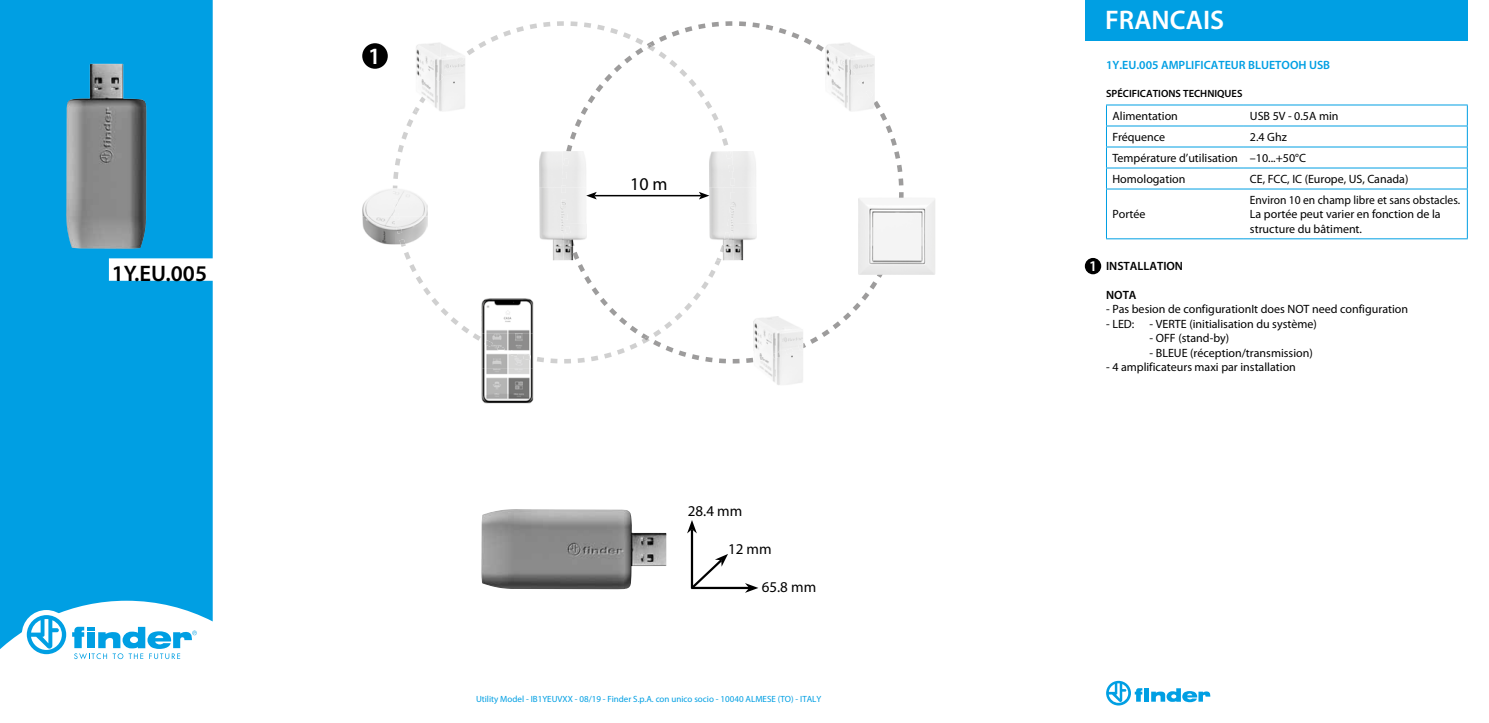
<style>
.page{position:relative;width:1489px;height:723px;background:#fff}
.page>*{position:absolute;margin:0;border:0;box-sizing:border-box;transform-origin:0 0}
.t1{font:600 27px "Myriad Pro";color:#fff}
.t2{font:600 23.4px "Myriad Pro";color:#fff}
.t3{font:600 22.5px "Myriad Pro";color:#000}
.t4{font:18px "Myriad Pro";color:#000}
.t5{font:15px "Myriad Pro";color:#000}
.t6{font:600 14.85px "Myriad Pro";color:#fff}
.t7{font:12px/21px "Myriad Pro";color:#000}
.t8{font:12px/14.4px "Myriad Pro";color:#000;scale:.96 1}
.t9{font:600 12px "Myriad Pro";color:#009fe3}
.t10{font:600 12px "Myriad Pro";color:#000}
.t11{font:600 10.5px "Myriad Pro";color:#000}
.t12{font:9px "Myriad Pro";color:#009fe3}
</style>
<div class="page">
<div style="left:0;top:0;width:213px;height:649px;background:#009fe3"></div>
<div style="left:22px;top:610px;width:49px;height:49px;background:#fff;border-radius:50%"></div>
<svg style="left:27px;top:615px;width:39px;height:39px"></svg>
<svg style="left:72px;top:627px;width:125px;height:32px"></svg>
<svg style="left:1106px;top:681px;width:104px;height:24px"></svg>
<img style="left:66px;top:64px;width:81px;height:185px">
<img style="left:481px;top:509px;width:185px;height:80px">
<hr style="left:691px;top:587px;width:58px;height:2px;background:#000">
<svg style="left:745px;top:583px;width:13px;height:10px"></svg>
<hr style="left:690px;top:529px;width:3px;height:59px;background:#000">
<svg style="left:687px;top:520px;width:10px;height:13px"></svg>
<svg style="left:690px;top:554px;width:38px;height:36px"></svg>
<svg style="left:728px;top:21px;width:175px;height:342px"></svg>
<svg style="left:393px;top:21px;width:335px;height:342px"></svg>
<svg style="left:643px;top:44px;width:9px;height:297px"></svg>
<img style="left:858px;top:198px;width:77px;height:77px">
<img style="left:481px;top:298px;width:52px;height:105px">
<img style="left:484px;top:340px;width:47px;height:20px">
<img style="left:362px;top:188px;width:66px;height:56px">
<img style="left:393px;top:188px;width:6px;height:28px">
<img style="left:394px;top:216px;width:11px;height:28px">
<img style="left:708px;top:151px;width:49px;height:109px">
<img style="left:725px;top:151px;width:10px;height:34px">
<img style="left:727px;top:192px;width:8px;height:32px">
<img style="left:716px;top:224px;width:16px;height:36px">
<img style="left:539px;top:151px;width:48px;height:109px">
<img style="left:561px;top:151px;width:10px;height:36px">
<img style="left:561px;top:187px;width:7px;height:33px">
<img style="left:564px;top:226px;width:15px;height:34px">
<img style="left:416px;top:42px;width:49px;height:70px">
<svg style="left:436px;top:74px;width:4px;height:8px"></svg>
<img style="left:440px;top:56px;width:24px;height:25px">
<img style="left:416px;top:84px;width:19px;height:28px">
<img style="left:825px;top:42px;width:49px;height:70px">
<img style="left:827px;top:52px;width:24px;height:23px">
<svg style="left:850px;top:69px;width:5px;height:8px"></svg>
<img style="left:857px;top:79px;width:17px;height:27px">
<img style="left:753px;top:316px;width:50px;height:69px">
<img style="left:759px;top:352px;width:21px;height:9px">
<img style="left:785px;top:343px;width:18px;height:12px">
<div style="left:362px;top:43px;width:26px;height:26px;background:#000;border-radius:50%"></div>
<hr style="left:594px;top:195px;width:107px;height:1px;background:#000">
<svg style="left:586px;top:192px;width:10px;height:7px"></svg>
<svg style="left:698px;top:192px;width:11px;height:7px"></svg>
<div style="left:1084px;top:0;width:383px;height:40px;background:#009fe3"></div>
<hr style="left:1106px;top:105px;width:137px;height:1px;background:#009fe3">
<hr style="left:1243px;top:105px;width:224px;height:1px;background:#009fe3">
<hr style="left:1106px;top:126px;width:137px;height:1px;background:#009fe3">
<hr style="left:1243px;top:126px;width:224px;height:1px;background:#009fe3">
<hr style="left:1106px;top:147px;width:137px;height:1px;background:#009fe3">
<hr style="left:1243px;top:147px;width:224px;height:1px;background:#009fe3">
<hr style="left:1106px;top:168px;width:137px;height:1px;background:#009fe3">
<svg style="left:1106px;top:105px;width:1px;height:84px"></svg>
<hr style="left:1243px;top:168px;width:224px;height:1px;background:#009fe3">
<svg style="left:1466px;top:105px;width:1px;height:84px"></svg>
<hr style="left:1106px;top:189px;width:137px;height:1px;background:#009fe3">
<hr style="left:1106px;top:189px;width:1px;height:49px;background:#009fe3">
<hr style="left:1243px;top:189px;width:224px;height:1px;background:#009fe3">
<hr style="left:1466px;top:189px;width:1px;height:49px;background:#009fe3">
<hr style="left:1106px;top:238px;width:137px;height:1px;background:#009fe3">
<hr style="left:1243px;top:238px;width:224px;height:1px;background:#009fe3">
<div style="left:1084px;top:258px;width:17px;height:16px;background:#000;border-radius:50%"></div>
<h3 class="t3" style="left:112px;top:259px;width:97px">1Y.EU.005</h3>
<h2 class="t2" style="left:368px;top:41px;width:14px">1</h2>
<h3 class="t4" style="left:630px;top:173px;width:39px">10 m</h3>
<p class="t5" style="left:687px;top:501px;width:56px">28.4 mm</p>
<p class="t5" style="left:728px;top:540px;width:45px">12 mm</p>
<p class="t5" style="left:761px;top:578px;width:56px">65.8 mm</p>
<p class="t12" style="left:476px;top:693px;width:347px">Utility Model - IB1YEUVXX - 08/19 - Finder S.p.A. con unico socio - 10040 ALMESE (TO) - ITALY</p>
<p class="t6" style="left:1088px;top:257px;width:9px">1</p>
<h1 class="t1" style="left:1105px;top:3px;width:121px">FRANCAIS</h1>
<p class="t9" style="left:1106px;top:57px;width:225px">1Y.EU.005 AMPLIFICATEUR BLUETOOH USB</p>
<p class="t11" style="left:1106px;top:87px;width:138px">SPÉCIFICATIONS TECHNIQUES</p>
<p class="t7" style="left:1112px;top:105px;width:67px">Alimentation</p>
<p class="t7" style="left:1249px;top:105px;width:90px">USB 5V - 0.5A min</p>
<p class="t7" style="left:1112px;top:126px;width:54px">Fréquence</p>
<p class="t7" style="left:1112px;top:126px;width:195px;text-indent:137px">2.4 Ghz<br>Température d’utilisation –10...+50°C<br>Homologation</p>
<p class="t7" style="left:1249px;top:168px;width:160px">CE, FCC, IC (Europe, US, Canada)</p>
<p class="t7" style="left:1112px;top:204px;width:34px">Portée</p>
<p class="t8" style="left:1249px;top:193px;width:220px">Environ 10 en champ libre et sans obstacles.<br>La portée peut varier en fonction de la structure du bâtiment.</p>
<p class="t10" style="left:1106px;top:258px;width:78px">INSTALLATION</p>
<p class="t10" style="left:1106px;top:287px;width:32px">NOTA</p>
<p class="t7" style="left:1106px;top:299px;width:303px">- Pas besion de configurationIt does NOT need configuration</p>
<p class="t7" style="left:1106px;top:313px;width:30px">- LED:</p>
<p class="t7" style="left:1149px;top:313px;width:169px">- VERTE (initialisation du système)</p>
<p class="t7" style="left:1149px;top:327px;width:81px">- OFF (stand-by)</p>
<p class="t7" style="left:1149px;top:342px;width:165px">- BLEUE (réception/transmission)</p>
<p class="t7" style="left:1106px;top:356px;width:191px">- 4 amplificateurs maxi par installation</p>
</div>
